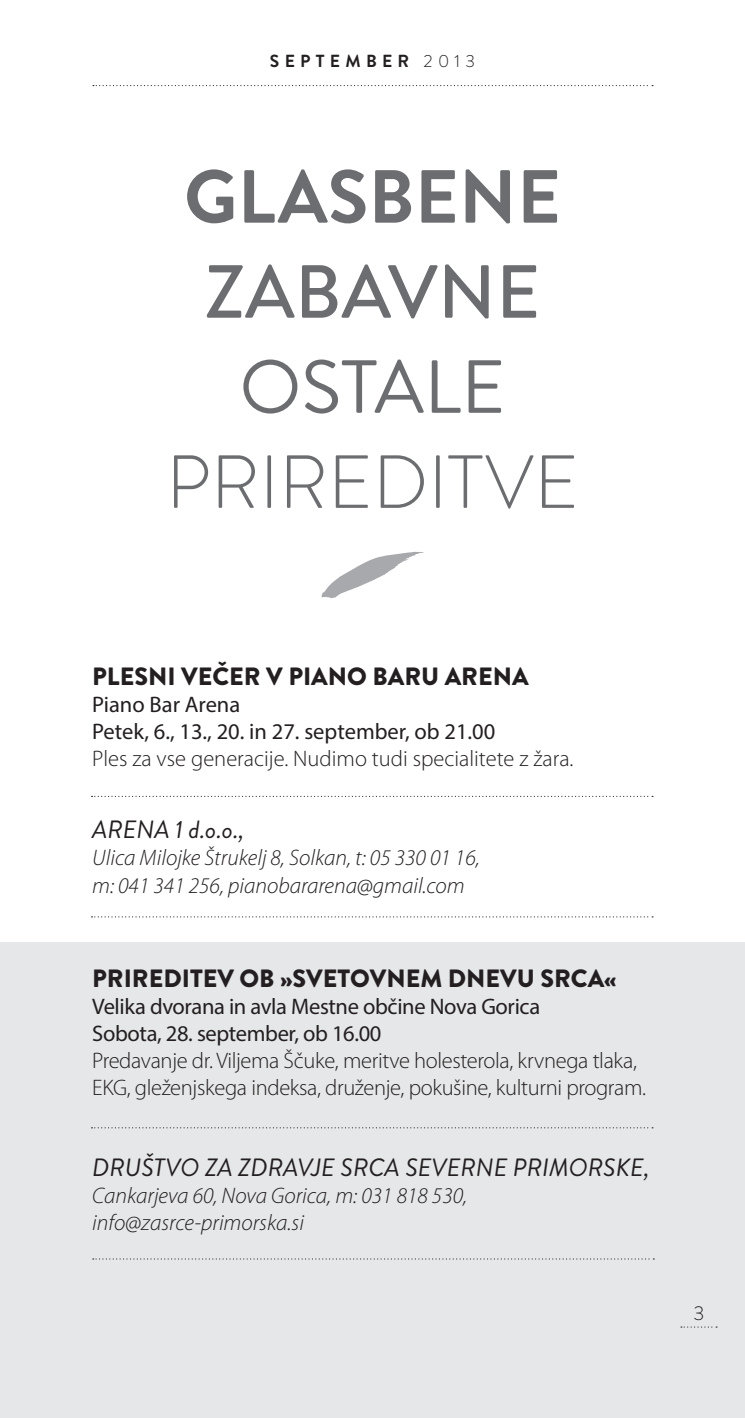
<style>
.page{position:relative;width:745px;height:1418px;background:#fff}
.page>*{position:absolute;margin:0;border:0;box-sizing:border-box;transform-origin:0 0}
.t1{font:300 75px "Brandon Grotesque";color:#6c6d70}
.t2{font:700 75px "Brandon Grotesque";color:#6c6d70}
.t3{font:500 75px "Brandon Grotesque";color:#6c6d70}
.t4{font:75px "Brandon Grotesque";color:#6c6d70}
.t5{font:900 25px "Brandon Grotesque";color:#231f20}
.t6{font:italic 25px "Brandon Grotesque";color:#231f20}
.t7{font:300 22.5px/27px "Myriad Pro";letter-spacing:-.015em;color:#231f20}
.t8{font:italic 300 22.5px/27px "Myriad Pro";color:#231f20}
.t9{font:22.5px/27px "Myriad Pro";letter-spacing:-.015em;color:#231f20}
.t10{font:300 20px "Brandon Grotesque";color:#231f20}
.t11{font:700 17.5px "Brandon Grotesque";letter-spacing:.3em;color:#231f20}
.s1{font-weight:300}
</style>
<div class="page">
<div style="left:0;top:943px;width:744px;height:474px;background:#e6e7e9"></div>
<svg style="left:93px;top:85px;width:559px;height:1px"></svg>
<svg style="left:680px;top:1326px;width:36px;height:1px"></svg>
<svg style="left:91px;top:795px;width:561px;height:2px"></svg>
<svg style="left:91px;top:1127px;width:561px;height:1px"></svg>
<svg style="left:91px;top:916px;width:561px;height:1px"></svg>
<svg style="left:93px;top:1258px;width:557px;height:1px"></svg>
<svg style="left:321px;top:551px;width:102px;height:47px"></svg>
<p class="t11" style="left:270px;top:49px;width:206px">SEPTEMBER <span class="s1">2013</span></p>
<h1 class="t2" style="left:184px;top:144px;width:378px">GLASBENE</h1>
<h1 class="t3" style="left:205px;top:240px;width:336px">ZABAVNE</h1>
<h1 class="t4" style="left:239px;top:335px;width:267px">OSTALE</h1>
<h1 class="t1" style="left:166px;top:431px;width:414px">PRIREDITVE</h1>
<p class="t5" style="left:92px;top:659px;width:437px">PLESNI VEČER V PIANO BARU ARENA</p>
<p class="t9" style="left:92px;top:691px;width:404px">Piano Bar Arena<br>Petek, 6., 13., 20. in 27. september, ob 21.00</p>
<p class="t7" style="left:92px;top:745px;width:482px">Ples za vse generacije. Nudimo tudi specialitete z žara.</p>
<p class="t6" style="left:92px;top:812px;width:153px">ARENA 1 d.o.o.,</p>
<p class="t8" style="left:92px;top:845px;width:389px">Ulica Milojke Štrukelj 8, Solkan, t: 05 330 01 16, m: 041 341 256, pianobararena@gmail.com</p>
<p class="t5" style="left:92px;top:960px;width:525px">PRIREDITEV OB »SVETOVNEM DNEVU SRCA«</p>
<p class="t9" style="left:92px;top:992px;width:449px">Velika dvorana in avla Mestne občine Nova Gorica<br>Sobota, 28. september, ob 16.00</p>
<p class="t7" style="left:92px;top:1047px;width:555px">Predavanje dr. Viljema Ščuke, meritve holesterola, krvnega tlaka,<br>EKG, gleženjskega indeksa, druženje, pokušine, kulturni program.</p>
<p class="t6" style="left:92px;top:1150px;width:558px">DRUŠTVO ZA ZDRAVJE SRCA SEVERNE PRIMORSKE,</p>
<p class="t8" style="left:92px;top:1182px;width:376px">Cankarjeva 60, Nova Gorica, m: 031 818 530, info@zasrce-primorska.si</p>
<p class="t10" style="left:693px;top:1299px;width:12px">3</p>
</div>
